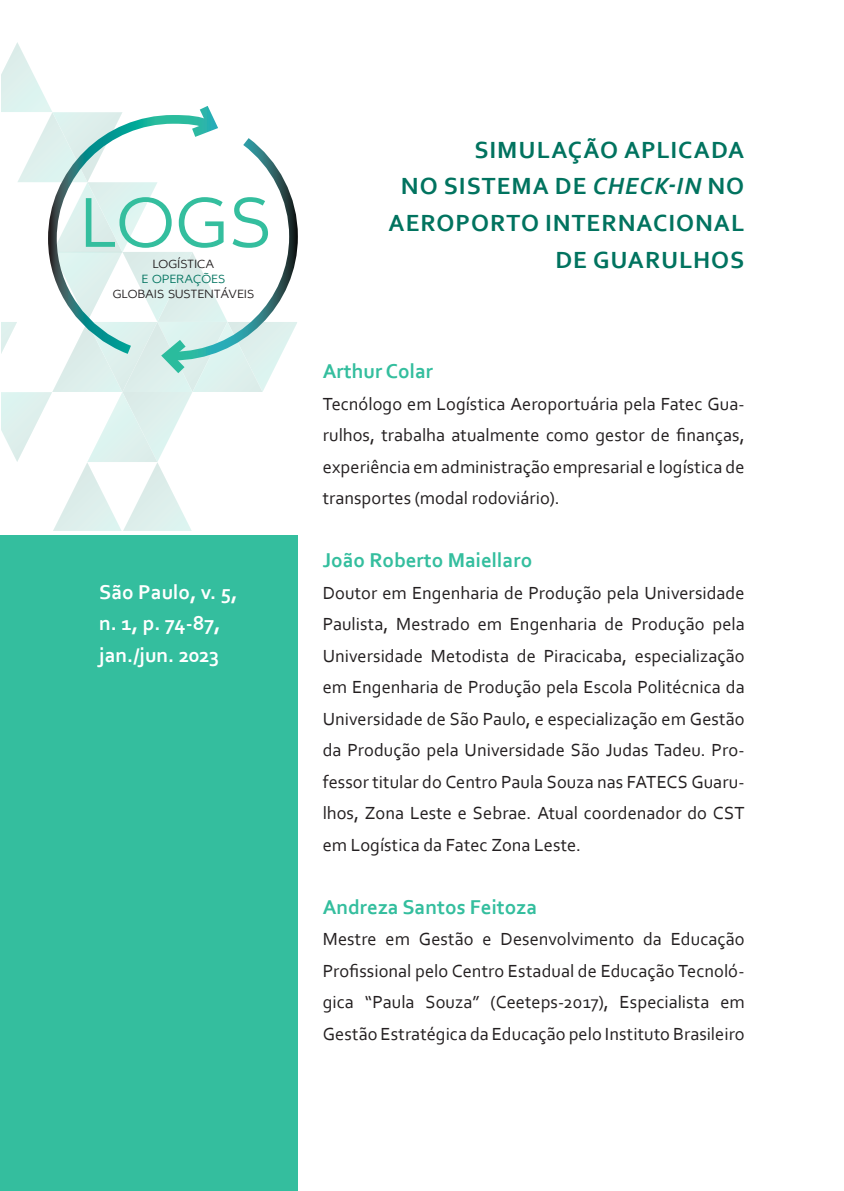
<style>
.page{position:relative;width:844px;height:1191px;background:#fff}
.page>*{position:absolute;margin:0;border:0;box-sizing:border-box;transform-origin:0 0}
.t1{font:300 74.9px "Idealist Sans";color:#34be9e}
.ARTIGO_Titulo{font:700 24.5px/36.8px "Corbel";letter-spacing:.04em;color:#01735f;text-align:right}
.ARTIGO_Autor{font:700 21px "Corbel";color:#34be9e}
.ARTIGO_Metadados_paginas_iniciais{font:700 21px/31.5px "Corbel";color:#fff}
.ARTIGO_Mini_cv{font:18.38px/31.5px "Corbel";color:#231f20;text-align:justify}
.t2{font:300 12.6px "Idealist Sans";letter-spacing:.015em;color:#231f20}
.t3{font:300 12.6px "Idealist Sans";letter-spacing:.015em;color:#01735f}
.s1{font-style:italic}
</style>
<div class="page">
<div style="left:0;top:536px;width:298px;height:655px;background:#34be9e"></div>
<svg style="left:1px;top:42px;width:297px;height:489px"></svg>
<h1 class="t1" style="left:81px;top:171px;width:192px">LOGS</h1>
<p class="t2" style="left:153px;top:255px;width:63px">LOGÍSTICA</p>
<p class="t3" style="left:142px;top:270px;width:85px">E OPERAÇÕES</p>
<p class="t2" style="left:113px;top:286px;width:143px">GLOBAIS SUSTENTÁVEIS</p>
<p class="ARTIGO_Metadados_paginas_iniciais" style="left:99px;top:575px;width:140px">São Paulo, v. 5, n. 1, p. 74-87, jan./jun. 2023</p>
<p class="ARTIGO_Titulo" style="left:388px;top:130px;width:357px">SIMULAÇÃO APLICADA<br>NO SISTEMA DE <span class="s1">CHECK-IN</span> NO<br>AEROPORTO INTERNACIONAL<br>DE GUARULHOS</p>
<p class="ARTIGO_Autor" style="left:322px;top:358px;width:112px">Arthur Colar</p>
<p class="ARTIGO_Mini_cv" style="left:322px;top:387px;width:423px">Tecnólogo em Logística Aeroportuária pela Fatec Gua&shy;rulhos, trabalha atualmente como gestor de finanças, experiência em administração empresarial e logística de transportes (modal rodoviário).</p>
<p class="ARTIGO_Autor" style="left:322px;top:547px;width:211px">João Roberto Maiellaro</p>
<p class="ARTIGO_Mini_cv" style="left:322px;top:576px;width:423px">Doutor em Engenharia de Produção pela Universidade Paulista, Mestrado em Engenharia de Produção pela Universidade Metodista de Piracicaba, especialização em Engenharia de Produção pela Escola Politécnica da Universidade de São Paulo, e especialização em Gestão da Produção pela Universidade São Judas Tadeu. Pro&shy;fessor titular do Centro Paula Souza nas FATECS Guaru&shy;lhos, Zona Leste e Sebrae. Atual coordenador do CST em Logística da Fatec Zona Leste.</p>
<p class="ARTIGO_Autor" style="left:322px;top:894px;width:216px">Andreza Santos Feitoza</p>
<p class="ARTIGO_Mini_cv" style="left:322px;top:923px;width:423px">Mestre em Gestão e Desenvolvimento da Educação Profissional pelo Centro Estadual de Educação Tecnoló&shy;gica “Paula Souza” (Ceeteps-2017), Especialista em Gestão Estratégica da Educação pelo Instituto Brasileiro</p>
</div>
